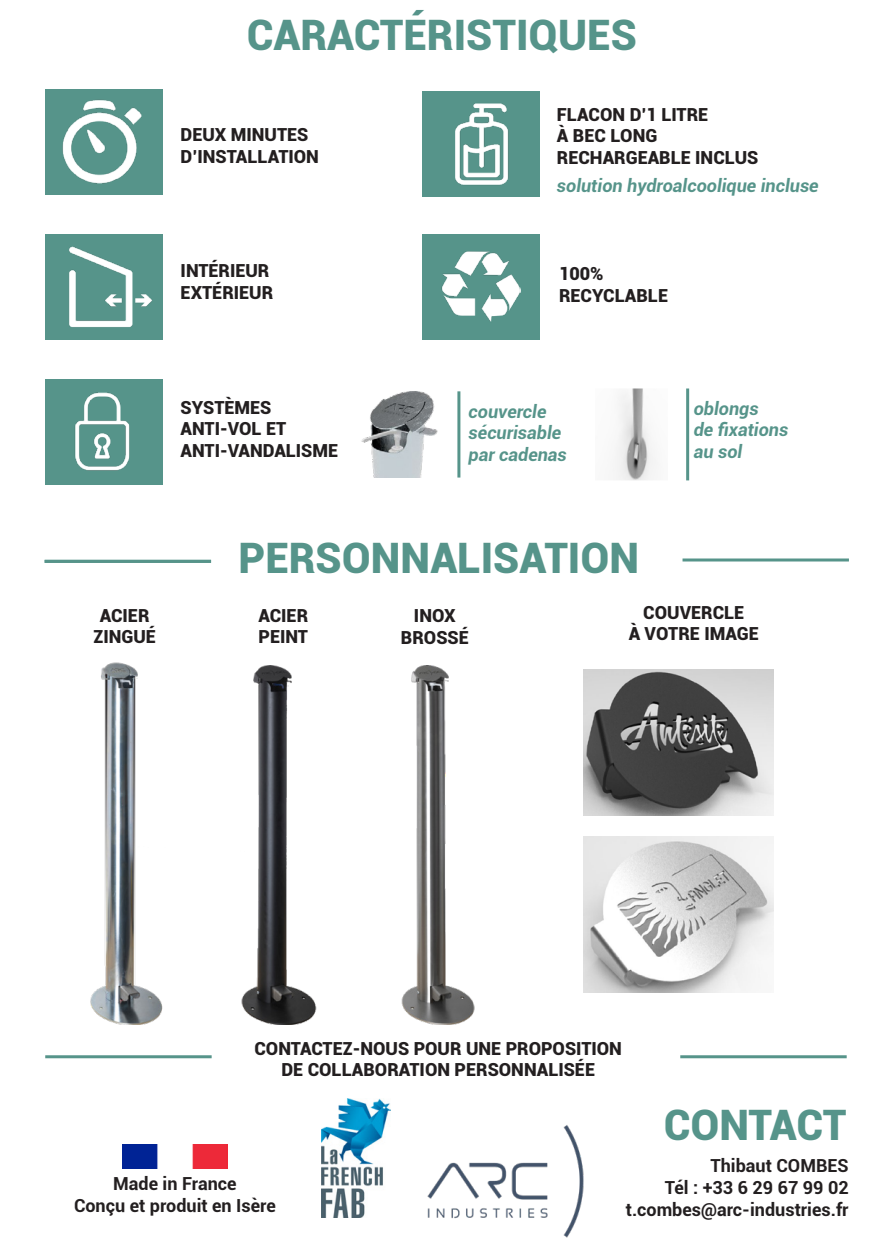
<style>
.page{position:relative;width:893px;height:1259px;background:#fff}
.page>*{position:absolute;margin:0;border:0;box-sizing:border-box;transform-origin:0 0}
.t1{font:900 42px "Roboto";color:#56948a}
.t2{font:900 18px/21.6px "Roboto";color:#231f20}
.t3{font:700 18px "Roboto";color:#231f20}
.t4{font:italic 700 18px/21.6px "Roboto";color:#56948a}
</style>
<div class="page">
<img style="left:361px;top:391px;width:77px;height:86px">
<img style="left:583px;top:669px;width:191px;height:146px">
<img style="left:583px;top:836px;width:191px;height:157px">
<div style="left:45px;top:234px;width:117px;height:106px;background:#56948a"></div>
<img style="left:69px;top:246px;width:83px;height:82px">
<div style="left:45px;top:89px;width:117px;height:106px;background:#56948a"></div>
<img style="left:62px;top:100px;width:80px;height:84px">
<div style="left:423px;top:234px;width:117px;height:106px;background:#56948a"></div>
<img style="left:442px;top:251px;width:79px;height:71px">
<img style="left:613px;top:388px;width:43px;height:92px">
<div style="left:423px;top:91px;width:117px;height:106px;background:#56948a"></div>
<img style="left:455px;top:103px;width:54px;height:82px">
<div style="left:45px;top:379px;width:117px;height:106px;background:#56948a"></div>
<img style="left:75px;top:392px;width:55px;height:79px">
<hr style="left:457px;top:391px;width:3px;height:86px;background:#56948a">
<hr style="left:686px;top:388px;width:3px;height:92px;background:#56948a">
<img style="left:427px;top:1125px;width:157px;height:113px">
<img style="left:122px;top:1144px;width:106px;height:25px">
<img style="left:322px;top:1098px;width:69px;height:119px">
<hr style="left:682px;top:558px;width:167px;height:3px;background:#56948a">
<hr style="left:45px;top:560px;width:166px;height:3px;background:#56948a">
<hr style="left:45px;top:1055px;width:167px;height:3px;background:#56948a">
<hr style="left:680px;top:1055px;width:167px;height:3px;background:#56948a">
<img style="left:241px;top:666px;width:76px;height:358px">
<img style="left:401px;top:665px;width:74px;height:359px">
<img style="left:90px;top:663px;width:73px;height:361px">
<p class="t1" style="left:247px;top:5px;width:392px">CARACTÉRISTIQUES</p>
<p class="t2" style="left:181px;top:123px;width:140px">DEUX MINUTES<br>D’INSTALLATION</p>
<p class="t2" style="left:181px;top:259px;width:90px">INTÉRIEUR</p>
<p class="t2" style="left:181px;top:281px;width:94px">EXTÉRIEUR</p>
<p class="t2" style="left:181px;top:396px;width:92px">SYSTÈMES</p>
<p class="t2" style="left:181px;top:417px;width:107px">ANTI-VOL ET</p>
<p class="t2" style="left:181px;top:439px;width:159px">ANTI-VANDALISME</p>
<p class="t2" style="left:557px;top:103px;width:153px">FLACON D’1 LITRE</p>
<p class="t2" style="left:557px;top:124px;width:102px">À BEC LONG</p>
<p class="t2" style="left:557px;top:146px;width:203px">RECHARGEABLE INCLUS</p>
<p class="t4" style="left:557px;top:174px;width:263px">solution hydroalcoolique incluse</p>
<p class="t2" style="left:559px;top:262px;width:46px">100%</p>
<p class="t2" style="left:559px;top:284px;width:111px">RECYCLABLE</p>
<p class="t4" style="left:469px;top:399px;width:100px">couvercle sécurisable par cadenas</p>
<p class="t4" style="left:694px;top:397px;width:66px">oblongs</p>
<p class="t4" style="left:694px;top:418px;width:96px">de fixations</p>
<p class="t4" style="left:694px;top:440px;width:50px">au sol</p>
<p class="t2" style="left:100px;top:604px;width:51px">ACIER</p>
<p class="t2" style="left:93px;top:625px;width:64px">ZINGUÉ</p>
<p class="t1" style="left:239px;top:528px;width:402px">PERSONNALISATION</p>
<p class="t2" style="left:258px;top:604px;width:51px">ACIER</p>
<p class="t2" style="left:259px;top:625px;width:51px">PEINT</p>
<p class="t2" style="left:414px;top:604px;width:43px">INOX</p>
<p class="t2" style="left:401px;top:626px;width:69px">BROSSÉ</p>
<p class="t2" style="left:643px;top:601px;width:102px">COUVERCLE</p>
<p class="t2" style="left:629px;top:622px;width:132px">À VOTRE IMAGE</p>
<p class="t2" style="left:254px;top:1036px;width:369px">CONTACTEZ-NOUS POUR UNE PROPOSITION</p>
<p class="t2" style="left:281px;top:1058px;width:315px">DE COLLABORATION PERSONNALISÉE</p>
<p class="t1" style="left:664px;top:1095px;width:184px">CONTACT</p>
<p class="t3" style="left:113px;top:1171px;width:125px">Made in France</p>
<p class="t3" style="left:74px;top:1192px;width:203px">Conçu et produit en Isère</p>
<p class="t3" style="left:710px;top:1153px;width:140px">Thibaut COMBES</p>
<p class="t3" style="left:665px;top:1174px;width:185px">Tél : +33 6 29 67 99 02</p>
<p class="t3" style="left:626px;top:1196px;width:224px">t.combes@arc-industries.fr</p>
</div>
